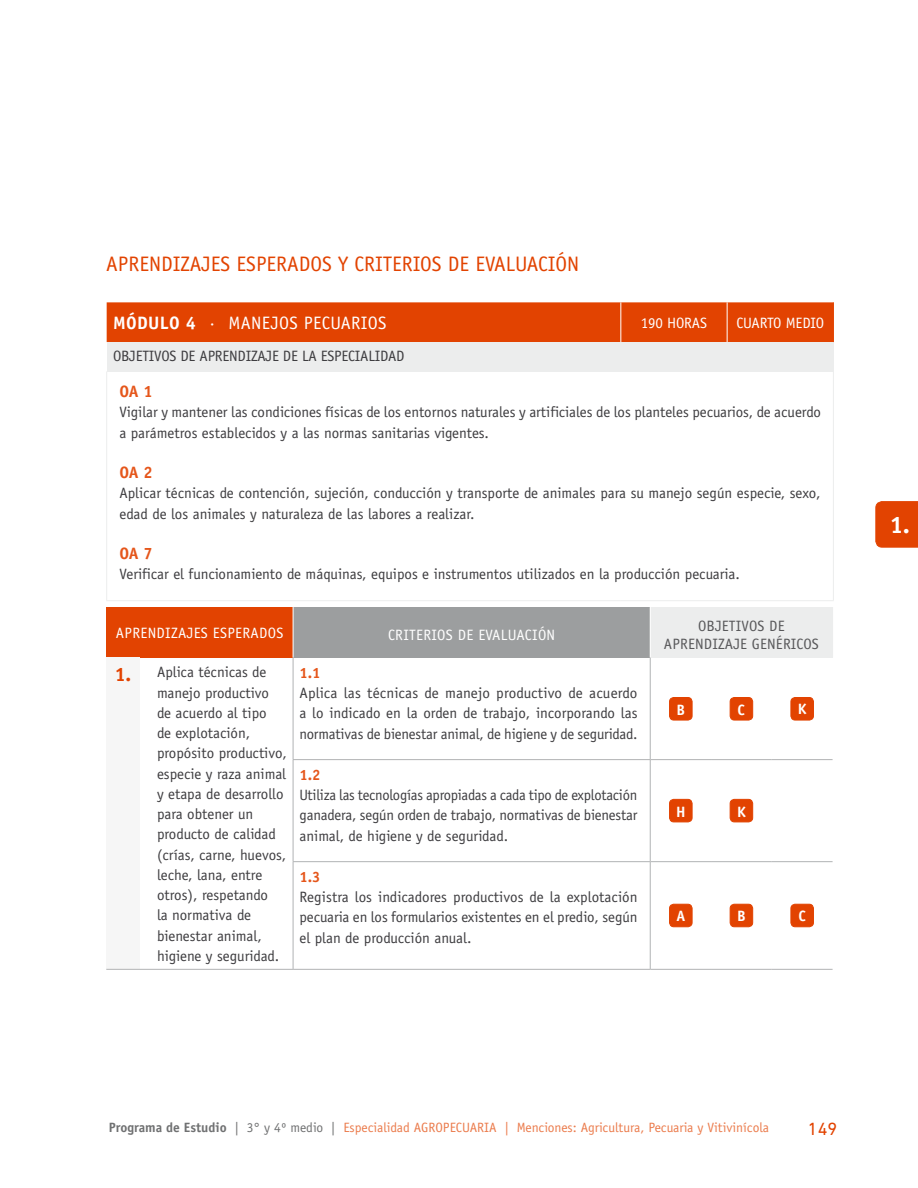
<style>
.page{position:relative;width:918px;height:1188px;background:#fff}
.page>*{position:absolute;margin:0;border:0;box-sizing:border-box;transform-origin:0 0}
.t1{font:700 24px "Officina Sans";color:#fff}
.t2{font:21px "Officina Sans";color:#e24301}
.t3{font:18px "Officina Sans";letter-spacing:.02em;color:#fff}
.t4{font:18px "DIN Next LT Pro";color:#e24301}
.t5{font:700 16.5px "Officina Sans";color:#e5561b}
.t6{font:15px/20.2px "Officina Sans";color:#3e3d40}
.t7{font:15px "Officina Sans";letter-spacing:.02em;color:#fff}
.t8{font:15px "Officina Sans";letter-spacing:.01em;color:#58585a}
.t9{font:700 15px "Officina Sans";color:#e5561b}
.t10{font:700 15px "Officina Sans";color:#fff}
.t11{font:13.5px "Officina Sans";color:#eb7c4d}
.s1{font-weight:700}
.s2{font-weight:700;font-size:19.5px;color:#e24301}
.s3{font-weight:700;color:#707172}
.s4{color:#707172}
</style>
<div class="page">
<svg style="left:875px;top:501px;width:43px;height:47px;background:#e24707"></svg>
<div style="left:107px;top:302px;width:726px;height:40px;background:#e24301"></div>
<div style="left:107px;top:342px;width:726px;height:29px;background:#eceded"></div>
<hr style="left:833px;top:371px;width:1px;height:229px;background:#eceded">
<hr style="left:106px;top:371px;width:1px;height:229px;background:#eceded">
<hr style="left:106px;top:600px;width:515px;height:1px;background:#eceded">
<hr style="left:621px;top:600px;width:106px;height:1px;background:#eceded">
<hr style="left:727px;top:600px;width:107px;height:1px;background:#eceded">
<hr style="left:833px;top:302px;width:1px;height:40px;background:#e24301">
<hr style="left:727px;top:302px;width:1px;height:40px;background:#fff">
<hr style="left:620px;top:302px;width:1px;height:40px;background:#fff">
<div style="left:106px;top:607px;width:187px;height:51px;background:#e24301"></div>
<div style="left:293px;top:607px;width:357px;height:51px;background:#9c9e9f"></div>
<div style="left:650px;top:607px;width:183px;height:51px;background:#eceded"></div>
<div style="left:106px;top:658px;width:34px;height:311px;background:#f6f6f6"></div>
<hr style="left:650px;top:607px;width:1px;height:51px;background:#fff">
<hr style="left:293px;top:607px;width:1px;height:51px;background:#fff">
<hr style="left:293px;top:759px;width:357px;height:1px;background:#b1b3b4">
<hr style="left:293px;top:861px;width:357px;height:1px;background:#b1b3b4">
<hr style="left:293px;top:969px;width:357px;height:1px;background:#b1b3b4">
<hr style="left:650px;top:759px;width:61px;height:1px;background:#b1b3b4">
<hr style="left:711px;top:759px;width:61px;height:1px;background:#b1b3b4">
<hr style="left:772px;top:759px;width:61px;height:1px;background:#b1b3b4">
<hr style="left:650px;top:969px;width:61px;height:1px;background:#b1b3b4">
<hr style="left:711px;top:969px;width:61px;height:1px;background:#b1b3b4">
<hr style="left:772px;top:969px;width:61px;height:1px;background:#b1b3b4">
<hr style="left:293px;top:658px;width:1px;height:101px;background:#b1b3b4">
<hr style="left:293px;top:760px;width:1px;height:101px;background:#b1b3b4">
<hr style="left:293px;top:862px;width:1px;height:107px;background:#b1b3b4">
<hr style="left:140px;top:969px;width:153px;height:1px;background:#b1b3b4">
<hr style="left:650px;top:861px;width:61px;height:1px;background:#b1b3b4">
<hr style="left:711px;top:861px;width:61px;height:1px;background:#b1b3b4">
<hr style="left:772px;top:861px;width:61px;height:1px;background:#b1b3b4">
<hr style="left:650px;top:658px;width:1px;height:101px;background:#b1b3b4">
<hr style="left:650px;top:760px;width:1px;height:101px;background:#b1b3b4">
<hr style="left:650px;top:862px;width:1px;height:107px;background:#b1b3b4">
<hr style="left:106px;top:969px;width:34px;height:1px;background:#b1b3b4">
<div style="left:670px;top:698px;width:22px;height:22px;background:#e24301;border-radius:4px"></div>
<div style="left:669px;top:697px;width:23px;height:23px;border:1px solid #e24301;border-radius:4px"></div>
<div style="left:730px;top:698px;width:23px;height:22px;background:#e24301;border-radius:4px"></div>
<div style="left:730px;top:697px;width:23px;height:23px;border:1px solid #e24301;border-radius:4px"></div>
<div style="left:791px;top:698px;width:22px;height:22px;background:#e24301;border-radius:4px"></div>
<div style="left:791px;top:697px;width:23px;height:23px;border:1px solid #e24301;border-radius:4px"></div>
<div style="left:670px;top:799px;width:22px;height:23px;background:#e24301;border-radius:4px"></div>
<div style="left:669px;top:799px;width:23px;height:23px;border:1px solid #e24301;border-radius:4px"></div>
<div style="left:730px;top:799px;width:23px;height:23px;background:#e24301;border-radius:4px"></div>
<div style="left:730px;top:799px;width:23px;height:23px;border:1px solid #e24301;border-radius:4px"></div>
<div style="left:670px;top:904px;width:22px;height:23px;background:#e24301;border-radius:4px"></div>
<div style="left:669px;top:904px;width:23px;height:23px;border:1px solid #e24301;border-radius:4px"></div>
<div style="left:730px;top:904px;width:23px;height:23px;background:#e24301;border-radius:4px"></div>
<div style="left:730px;top:904px;width:23px;height:23px;border:1px solid #e24301;border-radius:4px"></div>
<div style="left:791px;top:904px;width:22px;height:23px;background:#e24301;border-radius:4px"></div>
<div style="left:791px;top:904px;width:23px;height:23px;border:1px solid #e24301;border-radius:4px"></div>
<h2 class="t2" style="left:106px;top:251px;width:475px">APRENDIZAJES ESPERADOS Y CRITERIOS DE EVALUACIÓN</h2>
<p class="t3" style="left:113px;top:313px;width:275px"><span class="s1">MóDULO 4</span> · MANEJOS PECUARIOS</p>
<p class="t7" style="left:641px;top:314px;width:44px">190 Horas</p>
<p class="t7" style="left:736px;top:314px;width:16px">Cuarto</p>
<p class="t7" style="left:786px;top:314px;width:38px">Medio</p>
<p class="t6" style="left:113px;top:346px;width:9px">objet</p>
<p class="t6" style="left:149px;top:346px;width:14px">ivos</p>
<p class="t6" style="left:181px;top:346px;width:36px">de Aprend</p>
<p class="t6" style="left:246px;top:346px;width:14px">izaje</p>
<p class="t6" style="left:283px;top:346px;width:46px">de la espec</p>
<p class="t6" style="left:355px;top:346px;width:34px">ialidad</p>
<p class="t5" style="left:119px;top:381px;width:35px">OA 1</p>
<p class="t6" style="left:119px;top:402px;width:703px">Vigilar y mantener las condiciones físicas de los entornos naturales y artificiales de los planteles pecuarios, de acuerdo a parámetros establecidos y a las normas sanitarias vigentes.</p>
<p class="t5" style="left:119px;top:462px;width:35px">OA 2</p>
<p class="t6" style="left:119px;top:483px;width:703px">Aplicar técnicas de contención, sujeción, conducción y transporte de animales para su manejo según especie, sexo, edad de los animales y naturaleza de las labores a realizar.</p>
<p class="t5" style="left:119px;top:543px;width:35px">OA 7</p>
<p class="t6" style="left:119px;top:564px;width:622px">Verificar el funcionamiento de máquinas, equipos e instrumentos utilizados en la producción pecuaria.</p>
<p class="t7" style="left:116px;top:624px;width:18px">Aprend</p>
<p class="t7" style="left:165px;top:624px;width:15px">izajes</p>
<p class="t7" style="left:213px;top:624px;width:17px">Esperados</p>
<p class="t7" style="left:388px;top:626px;width:159px">Criterios de Eva luación</p>
<p class="t6" style="left:157px;top:662px;width:132px;text-indent:-42px"><span class="s2">1.</span> Aplica técnicas de manejo productivo<br>de acuerdo al tipo<br>de explotación, propósito productivo, especie y raza animal y etapa de desarrollo para obtener un producto de calidad (crías, carne, huevos, leche, lana, entre otros), respetando<br>la normativa de bienestar animal, higiene y seguridad.</p>
<p class="t9" style="left:299px;top:663px;width:23px">1.1</p>
<p class="t6" style="left:299px;top:683px;width:340px;text-align:justify">Aplica las técnicas de manejo productivo de acuerdo a lo indicado en la orden de trabajo, incorporando las normativas de bienestar animal, de higiene y de seguridad.</p>
<p class="t9" style="left:299px;top:765px;width:23px">1.2</p>
<p class="t6" style="left:299px;top:785px;width:340px;text-align:justify">Utiliza las tecnologías apropiadas a cada tipo de explotación ganadera, según orden de trabajo, normativas de bienestar animal, de higiene y de seguridad.</p>
<p class="t9" style="left:299px;top:868px;width:23px">1.3</p>
<p class="t6" style="left:299px;top:887px;width:340px;text-align:justify">Registra los indicadores productivos de la explotación pecuaria en los formularios existentes en el predio, según el plan de producción anual.</p>
<p class="t8" style="left:698px;top:617px;width:17px">Objet</p>
<p class="t8" style="left:736px;top:617px;width:15px">ivos</p>
<p class="t8" style="left:769px;top:617px;width:8px">de</p>
<p class="t8" style="left:664px;top:635px;width:18px">Aprend</p>
<p class="t8" style="left:712px;top:635px;width:14px">izaje</p>
<p class="t8" style="left:752px;top:635px;width:17px">Genér</p>
<p class="t8" style="left:791px;top:635px;width:14px">icos</p>
<p class="t10" style="left:677px;top:700px;width:10px">B</p>
<p class="t10" style="left:738px;top:700px;width:9px">C</p>
<p class="t10" style="left:798px;top:700px;width:10px">K</p>
<p class="t10" style="left:676px;top:802px;width:11px">H</p>
<p class="t10" style="left:737px;top:802px;width:10px">K</p>
<p class="t10" style="left:676px;top:907px;width:10px">A</p>
<p class="t10" style="left:737px;top:907px;width:10px">B</p>
<p class="t10" style="left:798px;top:906px;width:9px">C</p>
<h1 class="t1" style="left:890px;top:509px;width:21px">1.</h1>
<p class="t11" style="left:109px;top:1120px;width:662px"><span class="s3">Programa de Estudio</span> <span class="s4">| 3° y 4º medio |</span> Especialidad AGROPECUARIA | Menciones: Agricultura, Pecuaria y Vitivinícola</p>
<p class="t4" style="left:808px;top:1118px;width:31px">149</p>
</div>
